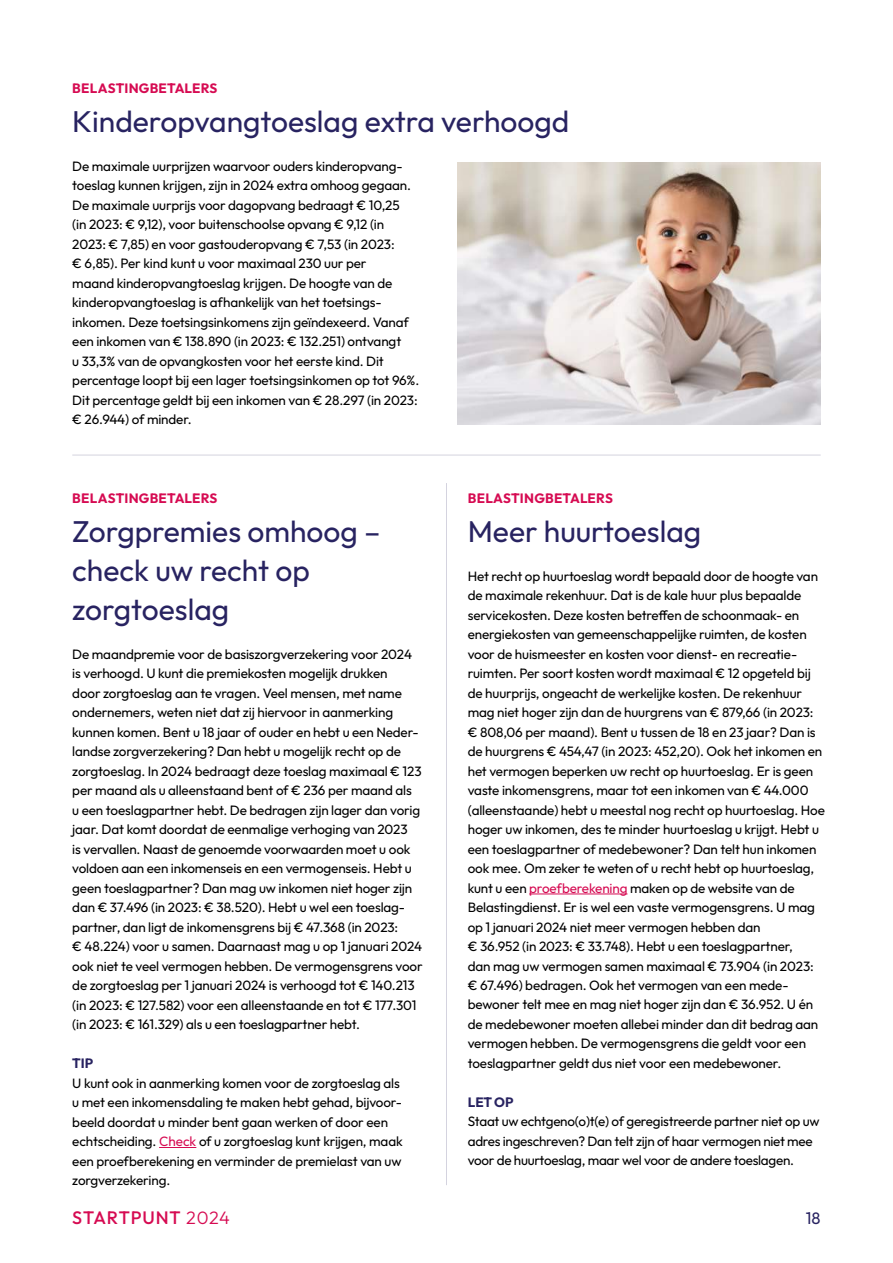
<style>
.page{position:relative;width:893px;height:1263px;background:#fff}
.page>*{position:absolute;margin:0;border:0;box-sizing:border-box;transform-origin:0 0}
.t1{font:30px/39px "Outfit";color:#282361}
.t2{font:500 18px "Outfit";letter-spacing:.04em;color:#d60b52}
.t3{font:16.5px "Outfit";color:#282361}
.t4{font:13.5px/19.5px "Outfit";letter-spacing:-.01em;color:#000}
.t5{font:700 13.5px "Outfit";letter-spacing:.015em;color:#d60b52}
.t6{font:700 13.5px "Outfit";color:#282361}
.s1{color:#d60b52}
.s2{font-weight:300}
</style>
<div class="page">
<img style="left:457px;top:162px;width:364px;height:262px">
<hr style="left:72px;top:455px;width:749px;height:1px;background:#d4d3df">
<hr style="left:159px;top:1147px;width:37px;height:1px;background:#d60b52">
<hr style="left:529px;top:894px;width:98px;height:1px;background:#d60b52">
<hr style="left:446px;top:483px;width:1px;height:702px;background:#d4d3df">
<p class="t5" style="left:72px;top:79px;width:147px">BELASTINGBETALERS</p>
<h1 class="t1" style="left:72px;top:103px;width:499px">Kinderopvangtoeslag extra verhoogd</h1>
<p class="t4" style="left:72px;top:157px;width:348px">De maximale uurprijzen waarvoor ouders kinderopvang&shy;toeslag kunnen krijgen, zijn in 2024 extra omhoog gegaan.<br>De maximale uurprijs voor dagopvang bedraagt € 10,25<br>(in 2023: € 9,12), voor buitenschoolse opvang € 9,12 (in 2023: € 7,85) en voor gastouderopvang € 7,53 (in 2023:<br>€ 6,85). Per kind kunt u voor maximaal 230 uur per<br>maand kinderopvangtoeslag krijgen. De hoogte van de kinderopvangtoeslag is afhankelijk van het toetsings&shy;inkomen. Deze toetsingsinkomens zijn geïndexeerd. Vanaf een inkomen van € 138.890 (in 2023: € 132.251) ontvangt<br>u 33,3% van de opvangkosten voor het eerste kind. Dit percentage loopt bij een lager toetsingsinkomen op tot 96%.<br>Dit percentage geldt bij een inkomen van € 28.297 (in 2023: € 26.944) of minder.</p>
<p class="t5" style="left:72px;top:489px;width:147px">BELASTINGBETALERS</p>
<h1 class="t1" style="left:72px;top:512px;width:310px">Zorgpremies omhoog – check uw recht op zorgtoeslag</h1>
<p class="t4" style="left:72px;top:644px;width:352px">De maandpremie voor de basiszorgverzekering voor 2024 is verhoogd. U kunt die premiekosten mogelijk drukken<br>door zorgtoeslag aan te vragen. Veel mensen, met name ondernemers, weten niet dat zij hiervoor in aanmerking kunnen komen. Bent u 18 jaar of ouder en hebt u een Neder&shy;landse zorgverzekering? Dan hebt u mogelijk recht op de zorgtoeslag. In 2024 bedraagt deze toeslag maximaal € 123 per maand als u alleenstaand bent of € 236 per maand als<br>u een toeslagpartner hebt. De bedragen zijn lager dan vorig jaar. Dat komt doordat de eenmalige verhoging van 2023<br>is vervallen. Naast de genoemde voorwaarden moet u ook voldoen aan een inkomenseis en een vermogenseis. Hebt u geen toeslagpartner? Dan mag uw inkomen niet hoger zijn dan € 37.496 (in 2023: € 38.520). Hebt u wel een toeslag&shy;partner, dan ligt de inkomensgrens bij € 47.368 (in 2023:<br>€ 48.224) voor u samen. Daarnaast mag u op 1 januari 2024 ook niet te veel vermogen hebben. De vermogensgrens voor de zorgtoeslag per 1 januari 2024 is verhoogd tot € 140.213 (in 2023: € 127.582) voor een alleenstaande en tot € 177.301 (in 2023: € 161.329) als u een toeslagpartner hebt.</p>
<p class="t6" style="left:72px;top:1054px;width:23px">TIP</p>
<p class="t4" style="left:72px;top:1073px;width:332px">U kunt ook in aanmerking komen voor de zorgtoeslag als u met een inkomensdaling te maken hebt gehad, bijvoor&shy;beeld doordat u minder bent gaan werken of door een echtscheiding. <span class="s1">Check</span> of u zorgtoeslag kunt krijgen, maak een proefberekening en verminder de premielast van uw zorgverzekering.</p>
<p class="t5" style="left:468px;top:489px;width:147px">BELASTINGBETALERS</p>
<h1 class="t1" style="left:468px;top:512px;width:235px">Meer huurtoeslag</h1>
<p class="t4" style="left:468px;top:566px;width:359px">Het recht op huurtoeslag wordt bepaald door de hoogte van de maximale rekenhuur. Dat is de kale huur plus bepaalde servicekosten. Deze kosten betreffen de schoonmaak- en energiekosten van gemeenschappelijke ruimten, de kosten voor de huismeester en kosten voor dienst- en recreatie&shy;ruimten. Per soort kosten wordt maximaal € 12 opgeteld bij de huurprijs, ongeacht de werkelijke kosten. De rekenhuur mag niet hoger zijn dan de huurgrens van € 879,66 (in 2023: € 808,06 per maand). Bent u tussen de 18 en 23 jaar? Dan is de huurgrens € 454,47 (in 2023: 452,20). Ook het inkomen en het vermogen beperken uw recht op huurtoeslag. Er is geen vaste inkomensgrens, maar tot een inkomen van € 44.000 (alleenstaande) hebt u meestal nog recht op huurtoeslag. Hoe hoger uw inkomen, des te minder huurtoeslag u krijgt. Hebt u een toeslagpartner of medebewoner? Dan telt hun inkomen ook mee. Om zeker te weten of u recht hebt op huurtoeslag, kunt u een <span class="s1">proefberekening</span> maken op de website van de Belastingdienst. Er is wel een vaste vermogensgrens. U mag op 1 januari 2024 niet meer vermogen hebben dan<br>€ 36.952 (in 2023: € 33.748). Hebt u een toeslagpartner,<br>dan mag uw vermogen samen maximaal € 73.904 (in 2023: € 67.496) bedragen. Ook het vermogen van een mede-- bewoner telt mee en mag niet hoger zijn dan € 36.952. U én de medebewoner moeten allebei minder dan dit bedrag aan vermogen hebben. De vermogensgrens die geldt voor een toeslagpartner geldt dus niet voor een medebewoner.</p>
<p class="t6" style="left:468px;top:1093px;width:47px">LET OP</p>
<p class="t4" style="left:468px;top:1112px;width:353px">Staat uw echtgeno(o)t(e) of geregistreerde partner niet op uw adres ingeschreven? Dan telt zijn of haar vermogen niet mee voor de huurtoeslag, maar wel voor de andere toeslagen.</p>
<h2 class="t2" style="left:72px;top:1206px;width:159px">STARTPUNT <span class="s2">2024</span></h2>
<p class="t3" style="left:806px;top:1208px;width:16px">18</p>
</div>
